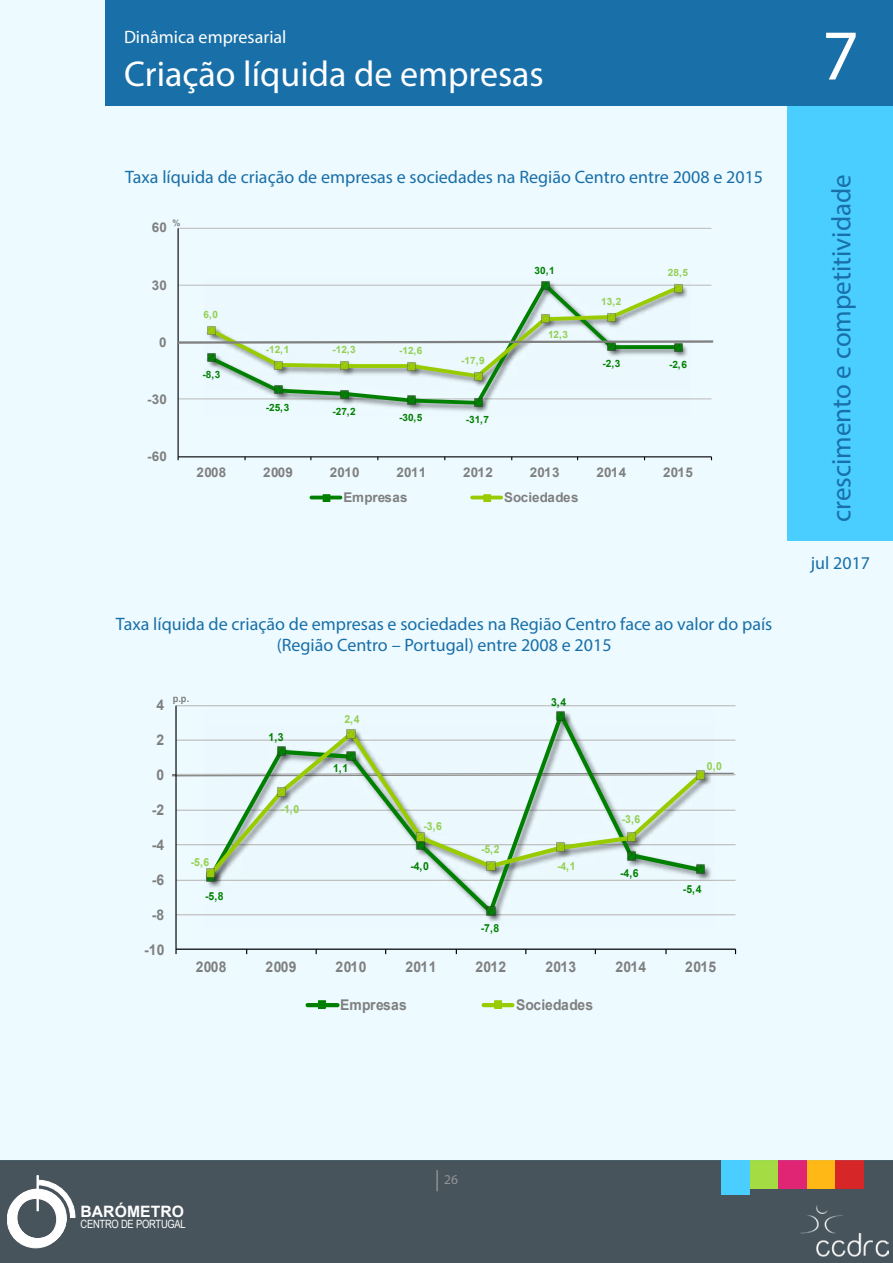
<style>
.page{position:relative;width:893px;height:1263px;background:#fff}
.page>*{position:absolute;margin:0;border:0;box-sizing:border-box;transform-origin:0 0}
.t1{font:72px "Myriad Pro";color:#fff}
.t2{font:36px "Myriad Pro";color:#fff}
.t3{font:27px "Myriad Pro";color:#196fa8}
.t4{font:18px/21.6px "Myriad Pro";color:#196fa8;text-align:center}
.t5{font:18px "Myriad Pro";color:#fff}
.t6{font:700 15.6px "Arial";letter-spacing:.005em;color:#fff}
.t7{font:700 14.7px "Arial";letter-spacing:.025em;color:#7f7f7f;scale:.94 1}
.t8{font:700 14.7px "Arial";color:#7f7f7f;scale:.94 1}
.t9{font:13.5px "Myriad Pro";color:#939598}
.t10{font:700 13.35px "Arial";letter-spacing:.025em;color:#7f7f7f}
.t11{font:700 13.35px "Arial";color:#7f7f7f}
.t12{font:11.4px "Arial Narrow";letter-spacing:-.025em;color:#fff}
.t13{font:700 11.1px "Arial";color:#92d050;scale:.94 1}
.t14{font:700 11.1px "Arial";color:#008000;scale:.94 1}
.t15{font:700 10.05px "Arial";color:#008000}
.t16{font:700 10.05px "Arial";color:#92d050}
.t17{font:700 9.9px "Arial";color:#7f7f7f;scale:.94 1}
.t18{font:700 8.85px "Arial";color:#7f7f7f}
.s1{font-size:21px}
</style>
<div class="page">
<div style="left:0;top:1160px;width:893px;height:103px;background:#48545c"></div>
<div style="left:807px;top:1160px;width:29px;height:29px;background:#ffb816"></div>
<div style="left:750px;top:1160px;width:28px;height:29px;background:#a4dc43"></div>
<img style="left:800px;top:1205px;width:88px;height:52px">
<svg style="left:7px;top:1179px;width:69px;height:69px"></svg>
<div style="left:37px;top:1176px;width:1px;height:34px;border:1px solid #fff"></div>
<div style="left:778px;top:1160px;width:29px;height:29px;background:#e02574"></div>
<div style="left:836px;top:1160px;width:28px;height:29px;background:#d62628"></div>
<div style="left:0;top:0;width:893px;height:1160px;background:#edfaff"></div>
<div style="left:722px;top:1160px;width:28px;height:35px;background:#4acdff"></div>
<div style="left:105px;top:0;width:788px;height:105px;background:#196fa8"></div>
<div style="left:788px;top:105px;width:105px;height:435px;background:#4acdff"></div>
<hr style="left:178px;top:285px;width:533px;height:1px;background:#c0c0c0">
<hr style="left:178px;top:228px;width:533px;height:1px;background:#c0c0c0">
<hr style="left:178px;top:228px;width:1px;height:229px;background:#000">
<hr style="left:178px;top:456px;width:533px;height:1px;background:#000">
<img style="left:403px;top:407px;width:22px;height:3px">
<img style="left:470px;top:407px;width:18px;height:5px">
<img style="left:682px;top:284px;width:10px;height:14px">
<svg style="left:541px;top:280px;width:9px;height:3px"></svg>
<svg style="left:206px;top:283px;width:476px;height:29px"></svg>
<svg style="left:673px;top:283px;width:10px;height:11px"></svg>
<hr style="left:311px;top:496px;width:29px;height:3px;background:#008000">
<div style="left:323px;top:495px;width:7px;height:6px;background:#008000"></div>
<div style="left:323px;top:494px;width:7px;height:8px;border:1px solid #008000"></div>
<hr style="left:472px;top:496px;width:29px;height:3px;background:#9c0">
<div style="left:484px;top:495px;width:7px;height:6px;background:#9c0"></div>
<div style="left:483px;top:494px;width:8px;height:8px;border:1px solid #9c0"></div>
<svg style="left:177px;top:312px;width:537px;height:95px"></svg>
<hr style="left:176px;top:914px;width:559px;height:1px;background:#c0c0c0">
<hr style="left:176px;top:880px;width:559px;height:1px;background:#c0c0c0">
<hr style="left:176px;top:844px;width:559px;height:1px;background:#c0c0c0">
<hr style="left:176px;top:810px;width:559px;height:1px;background:#c0c0c0">
<hr style="left:176px;top:739px;width:559px;height:2px;background:#c0c0c0">
<hr style="left:176px;top:705px;width:559px;height:1px;background:#c0c0c0">
<hr style="left:175px;top:706px;width:2px;height:243px;background:#000">
<hr style="left:176px;top:948px;width:559px;height:2px;background:#000">
<img style="left:489px;top:919px;width:11px;height:3px">
<img style="left:705px;top:866px;width:10px;height:14px">
<img style="left:706px;top:780px;width:5px;height:5px">
<svg style="left:206px;top:706px;width:499px;height:213px"></svg>
<svg style="left:486px;top:905px;width:10px;height:11px"></svg>
<svg style="left:555px;top:710px;width:11px;height:11px"></svg>
<svg style="left:206px;top:727px;width:500px;height:152px"></svg>
<svg style="left:206px;top:867px;width:10px;height:15px"></svg>
<svg style="left:276px;top:786px;width:11px;height:11px"></svg>
<svg style="left:346px;top:728px;width:10px;height:11px"></svg>
<svg style="left:415px;top:832px;width:11px;height:18px"></svg>
<svg style="left:486px;top:860px;width:10px;height:11px"></svg>
<svg style="left:555px;top:841px;width:11px;height:12px"></svg>
<svg style="left:626px;top:832px;width:10px;height:11px"></svg>
<svg style="left:172px;top:769px;width:564px;height:11px"></svg>
<hr style="left:307px;top:1003px;width:31px;height:4px;background:#008000">
<div style="left:318px;top:1001px;width:7px;height:7px;background:#008000"></div>
<div style="left:318px;top:1000px;width:8px;height:9px;border:1px solid #008000"></div>
<hr style="left:484px;top:1003px;width:28px;height:4px;background:#9c0">
<div style="left:495px;top:1001px;width:6px;height:7px;background:#9c0"></div>
<div style="left:494px;top:1000px;width:8px;height:9px;border:1px solid #9c0"></div>
<p class="t5" style="left:124px;top:26px;width:164px">Dinâmica empresarial</p>
<h2 class="t2" style="left:124px;top:52px;width:421px">Criação líquida de empresas</h2>
<p class="t4" style="left:125px;top:166px;width:640px">Taxa líquida de criação de empresas e sociedades na Região Centro entre 2008 e 2015</p>
<p class="t18" style="left:173px;top:216px;width:9px">%</p>
<p class="t10" style="left:152px;top:218px;width:17px">60</p>
<p class="t10" style="left:152px;top:275px;width:17px">30</p>
<p class="t10" style="left:159px;top:333px;width:9px">0</p>
<p class="t10" style="left:147px;top:390px;width:21px">-30</p>
<p class="t10" style="left:147px;top:447px;width:21px">-60</p>
<p class="t16" style="left:204px;top:308px;width:16px">6,0</p>
<p class="t15" style="left:203px;top:368px;width:19px">-8,3</p>
<p class="t16" style="left:266px;top:342px;width:25px">-12,1</p>
<p class="t16" style="left:332px;top:343px;width:25px">-12,3</p>
<p class="t16" style="left:399px;top:343px;width:25px">-12,6</p>
<p class="t16" style="left:461px;top:353px;width:25px">-17,9</p>
<p class="t15" style="left:266px;top:400px;width:25px">-25,3</p>
<p class="t15" style="left:332px;top:404px;width:25px">-27,2</p>
<p class="t15" style="left:399px;top:410px;width:25px">-30,5</p>
<p class="t15" style="left:466px;top:412px;width:25px">-31,7</p>
<p class="t15" style="left:535px;top:264px;width:22px">30,1</p>
<p class="t16" style="left:548px;top:327px;width:22px">12,3</p>
<p class="t16" style="left:601px;top:294px;width:22px">13,2</p>
<p class="t16" style="left:668px;top:265px;width:22px">28,5</p>
<p class="t15" style="left:602px;top:356px;width:19px">-2,3</p>
<p class="t15" style="left:669px;top:357px;width:19px">-2,6</p>
<p class="t10" style="left:197px;top:463px;width:31px">2008</p>
<p class="t10" style="left:263px;top:463px;width:31px">2009</p>
<p class="t10" style="left:330px;top:463px;width:31px">2010</p>
<p class="t10" style="left:396px;top:463px;width:31px">2011</p>
<p class="t10" style="left:463px;top:463px;width:31px">2012</p>
<p class="t10" style="left:530px;top:463px;width:31px">2013</p>
<p class="t10" style="left:596px;top:463px;width:31px">2014</p>
<p class="t10" style="left:663px;top:463px;width:31px">2015</p>
<p class="t10" style="left:343px;top:488px;width:66px">Empresas</p>
<p class="t11" style="left:504px;top:488px;width:76px">Sociedades</p>
<p class="t4" style="left:116px;top:613px;width:658px">Taxa líquida de criação de empresas e sociedades na Região Centro face ao valor do país (Região Centro – Portugal) entre 2008 e 2015</p>
<p class="t7" style="left:157px;top:694px;width:10px">4</p>
<p class="t17" style="left:173px;top:691px;width:19px">p.p.</p>
<p class="t14" style="left:551px;top:694px;width:18px">3,4</p>
<p class="t13" style="left:344px;top:711px;width:18px">2,4</p>
<p class="t7" style="left:157px;top:729px;width:10px">2</p>
<p class="t14" style="left:269px;top:729px;width:18px">1,3</p>
<p class="t7" style="left:157px;top:764px;width:10px">0</p>
<p class="t14" style="left:333px;top:760px;width:18px">1,1</p>
<p class="t13" style="left:707px;top:758px;width:18px">0,0</p>
<p class="t7" style="left:152px;top:799px;width:15px">-2</p>
<p class="t7" style="left:152px;top:834px;width:15px">-4</p>
<p class="t7" style="left:152px;top:869px;width:15px">-6</p>
<p class="t7" style="left:152px;top:904px;width:15px">-8</p>
<p class="t7" style="left:144px;top:939px;width:23px">-10</p>
<p class="t13" style="left:191px;top:854px;width:21px">-5,6</p>
<p class="t14" style="left:205px;top:889px;width:21px">-5,8</p>
<p class="t13" style="left:281px;top:801px;width:21px">-1,0</p>
<p class="t13" style="left:423px;top:818px;width:21px">-3,6</p>
<p class="t14" style="left:410px;top:858px;width:21px">-4,0</p>
<p class="t13" style="left:481px;top:841px;width:21px">-5,2</p>
<p class="t14" style="left:481px;top:920px;width:21px">-7,8</p>
<p class="t13" style="left:557px;top:859px;width:21px">-4,1</p>
<p class="t13" style="left:622px;top:811px;width:21px">-3,6</p>
<p class="t14" style="left:620px;top:865px;width:21px">-4,6</p>
<p class="t14" style="left:683px;top:881px;width:21px">-5,4</p>
<p class="t7" style="left:196px;top:957px;width:34px">2008</p>
<p class="t7" style="left:266px;top:957px;width:34px">2009</p>
<p class="t7" style="left:336px;top:957px;width:34px">2010</p>
<p class="t7" style="left:406px;top:957px;width:34px">2011</p>
<p class="t7" style="left:475px;top:957px;width:34px">2012</p>
<p class="t7" style="left:545px;top:957px;width:34px">2013</p>
<p class="t7" style="left:615px;top:957px;width:34px">2014</p>
<p class="t7" style="left:685px;top:957px;width:34px">2015</p>
<p class="t7" style="left:340px;top:994px;width:73px">Empresas</p>
<p class="t8" style="left:516px;top:994px;width:84px">Sociedades</p>
<h1 class="t1" style="left:822px;top:11px;width:38px">7</h1>
<h1 class="t1" style="left:822px;top:11px;width:38px">1</h1>
<h3 class="t3" style="left:825px;top:522px;width:349px;rotate:-90deg">crescimento e competitividade</h3>
<p class="t4" style="left:811px;top:551px;width:61px">jul 2017</p>
<p class="t6" style="left:81px;top:1200px;width:105px">BARÓMETRO</p>
<p class="t12" style="left:81px;top:1215px;width:107px">CENTRO DE PORTUGAL</p>
<p class="t9" style="left:435px;top:1171px;width:25px"><span class="s1">|</span> 26</p>
</div>
